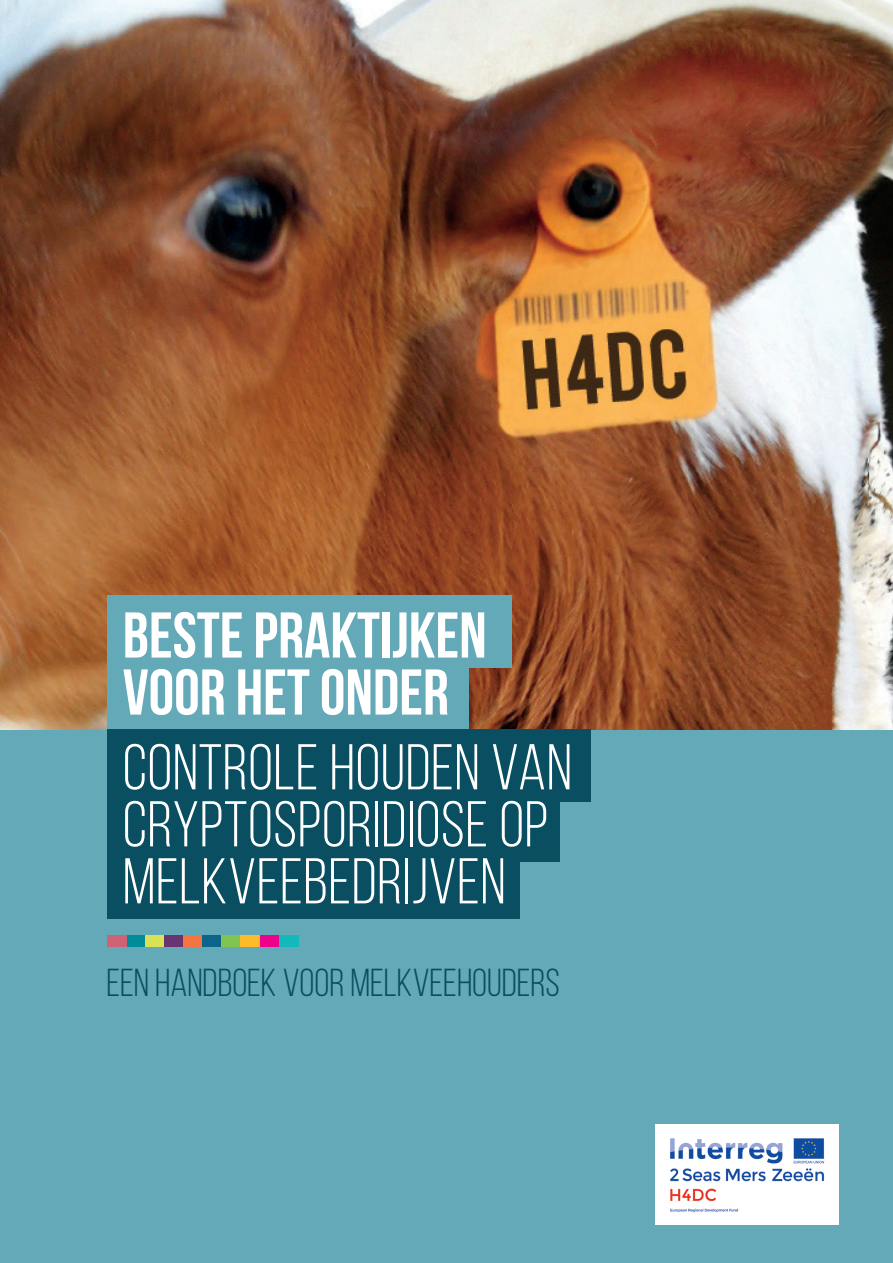
<style>
.page{position:relative;width:893px;height:1263px;background:#fff}
.page>*{position:absolute;margin:0;border:0;box-sizing:border-box;transform-origin:0 0}
.t1{font:64.5px/57px "Bebas Neue";letter-spacing:.01em;color:#fff}
.t2{font:700 64.5px/57px "Bebas Neue";color:#fff}
.t3{font:39px "Bebas Neue";color:#0a4f61}
</style>
<div class="page">
<div style="left:0;top:730px;width:893px;height:533px;background:#63a9b8"></div>
<img style="left:0;top:0;width:893px;height:730px">
<img style="left:655px;top:1124px;width:184px;height:101px">
<div style="left:107px;top:846px;width:413px;height:72px;background:#0a4f61"></div>
<div style="left:107px;top:595px;width:405px;height:73px;background:#63a9b8"></div>
<div style="left:107px;top:657px;width:362px;height:91px;background:#63a9b8"></div>
<div style="left:107px;top:790px;width:453px;height:72px;background:#0a4f61"></div>
<div style="left:107px;top:730px;width:484px;height:72px;background:#0a4f61"></div>
<div style="left:126px;top:935px;width:19px;height:12px;background:#008b9a"></div>
<div style="left:145px;top:935px;width:20px;height:12px;background:#d9e154"></div>
<div style="left:165px;top:935px;width:19px;height:12px;background:#683570"></div>
<div style="left:184px;top:935px;width:19px;height:12px;background:#f37542"></div>
<div style="left:203px;top:935px;width:19px;height:12px;background:#0d648b"></div>
<div style="left:222px;top:935px;width:19px;height:12px;background:#82c451"></div>
<div style="left:241px;top:935px;width:19px;height:12px;background:#fdbb2a"></div>
<div style="left:107px;top:935px;width:19px;height:12px;background:#ce6274"></div>
<div style="left:260px;top:935px;width:19px;height:12px;background:#ed028c"></div>
<div style="left:279px;top:935px;width:19px;height:12px;background:#10baba"></div>
<p class="t2" style="left:123px;top:606px;width:365px">BESTE PRAKTIJKEN<br>VOOR HET ONDER</p>
<p class="t1" style="left:123px;top:738px;width:451px">CONTROLE HOUDEN VAN<br>CRYPTOSPORIDIOSE OP<br>MELKVEEBEDRIJVEN</p>
<p class="t3" style="left:106px;top:961px;width:455px">EEN HANDBOEK VOOR MELKVEEHOUDERS</p>
</div>
